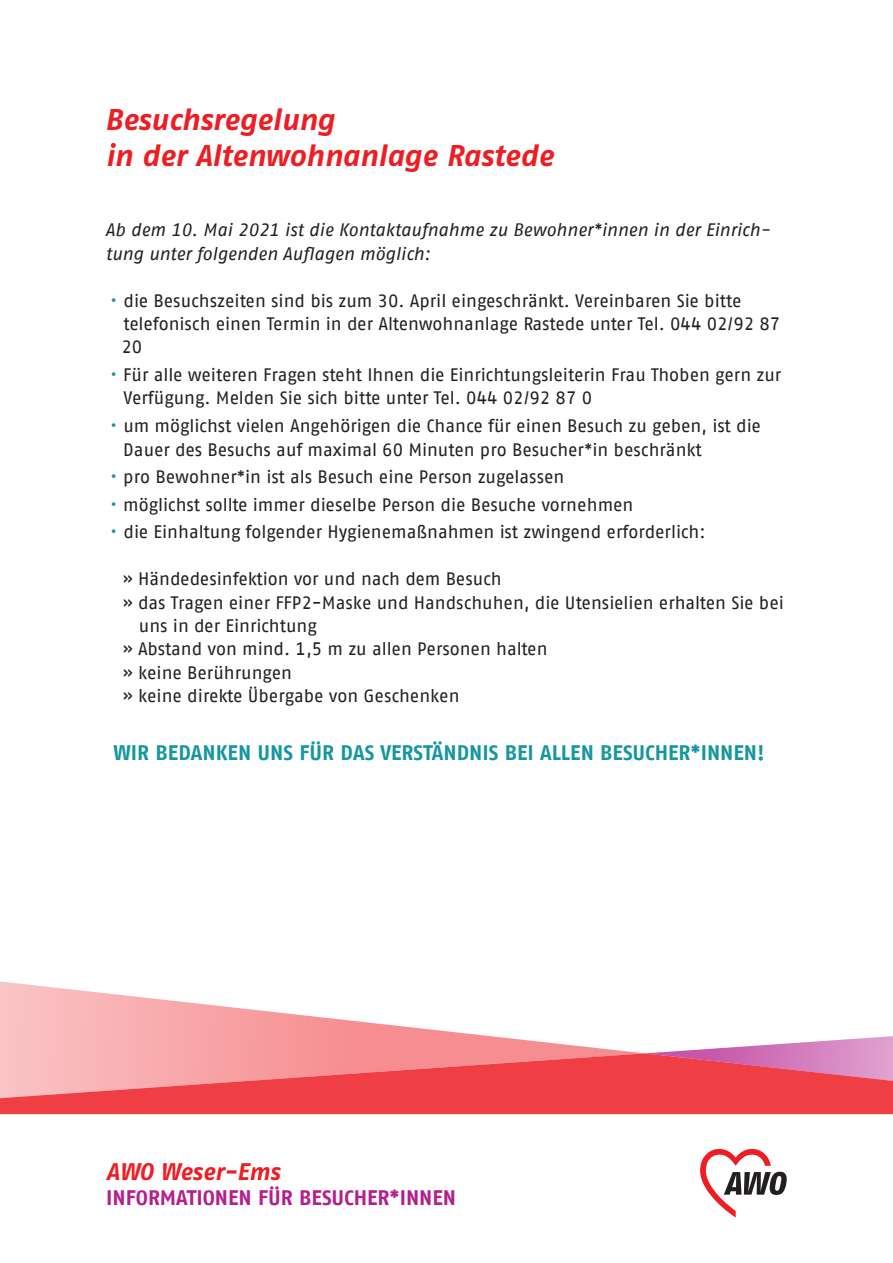
<style>
.page{position:relative;width:893px;height:1263px;background:#fff}
.page>*{position:absolute;margin:0;border:0;box-sizing:border-box;transform-origin:0 0}
.Überschrift_1{font:italic 700 30px/36px "Fago Pro";letter-spacing:-.005em;color:#ee1d23}
.t1{font:italic 700 24px "Fago Pro";letter-spacing:-.005em;color:#ee1d23}
.Aufzählung_2{font:700 21px "AWO Fago Office";color:#16969f}
.t2{font:700 21px "AWO Fago Office";color:#b41e8d}
.t3{font:18px/23.4px "AWO Fago Office";color:#231f20}
.Überschrift_3{font:italic 18px/23.4px "AWO Fago Office";letter-spacing:-.005em;color:#231f20}
.s1{color:#16969f}
</style>
<div class="page">
<svg style="left:0;top:981px;width:641px;height:72px"></svg>
<svg style="left:651px;top:1036px;width:242px;height:17px"></svg>
<svg style="left:0;top:1053px;width:893px;height:61px;background:#f05f67"></svg>
<svg style="left:700px;top:1148px;width:87px;height:69px"></svg>
<p class="Überschrift_1" style="left:105px;top:102px;width:450px">Besuchsregelung<br>in der Altenwohnanlage Rastede</p>
<p class="Überschrift_3" style="left:105px;top:218px;width:666px">Ab dem 10. Mai 2021 ist die Kontaktaufnahme zu Bewohner*innen in der Einrich&shy;tung unter folgenden Auflagen möglich:</p>
<p class="t3" style="left:121px;top:288px;width:660px;text-indent:-11px"><span class="s1">•</span> die Besuchszeiten sind bis zum 30. April eingeschränkt. Vereinbaren Sie bitte telefonisch einen Termin in der Altenwohnanlage Rastede unter Tel. 044 02/92 87<br>20</p>
<p class="t3" style="left:123px;top:363px;width:659px;text-indent:-13px"><span class="s1">•</span> Für alle weiteren Fragen steht Ihnen die Einrichtungsleiterin Frau Thoben gern zur<br>Verfügung. Melden Sie sich bitte unter Tel. 044 02/92 87 0</p>
<p class="t3" style="left:123px;top:414px;width:639px;text-indent:-13px"><span class="s1">•</span> um möglichst vielen Angehörigen die Chance für einen Besuch zu geben, ist die<br>Dauer des Besuchs auf maximal 60 Minuten pro Besucher*in beschränkt</p>
<p class="t3" style="left:110px;top:465px;width:456px"><span class="s1">•</span> pro Bewohner*in ist als Besuch eine Person zugelassen</p>
<p class="t3" style="left:110px;top:493px;width:525px"><span class="s1">•</span> möglichst sollte immer dieselbe Person die Besuche vornehmen</p>
<p class="t3" style="left:110px;top:520px;width:597px"><span class="s1">•</span> die Einhaltung folgender Hygienemaßnahmen ist zwingend erforderlich:</p>
<p class="t3" style="left:123px;top:567px;width:380px">» Händedesinfektion vor und nach dem Besuch</p>
<p class="t3" style="left:123px;top:590px;width:663px">» das Tragen einer FFP2-Maske und Handschuhen, die Utensielien erhalten Sie bei</p>
<p class="t3" style="left:139px;top:614px;width:179px">uns in der Einrichtung</p>
<p class="t3" style="left:123px;top:637px;width:426px">» Abstand von mind. 1,5 m zu allen Personen halten</p>
<p class="t3" style="left:123px;top:661px;width:171px">» keine Berührungen</p>
<p class="t3" style="left:123px;top:684px;width:338px">» keine direkte Übergabe von Geschenken</p>
<p class="Aufzählung_2" style="left:114px;top:740px;width:653px">WIR BEDANKEN UNS FÜR DAS VERSTÄNDNIS BEI ALLEN BESUCHER*INNEN!</p>
<h2 class="t1" style="left:106px;top:1157px;width:175px">AWO Weser-Ems</h2>
<p class="t2" style="left:106px;top:1186px;width:351px">INFORMATIONEN FÜR BESUCHER*INNEN</p>
</div>
